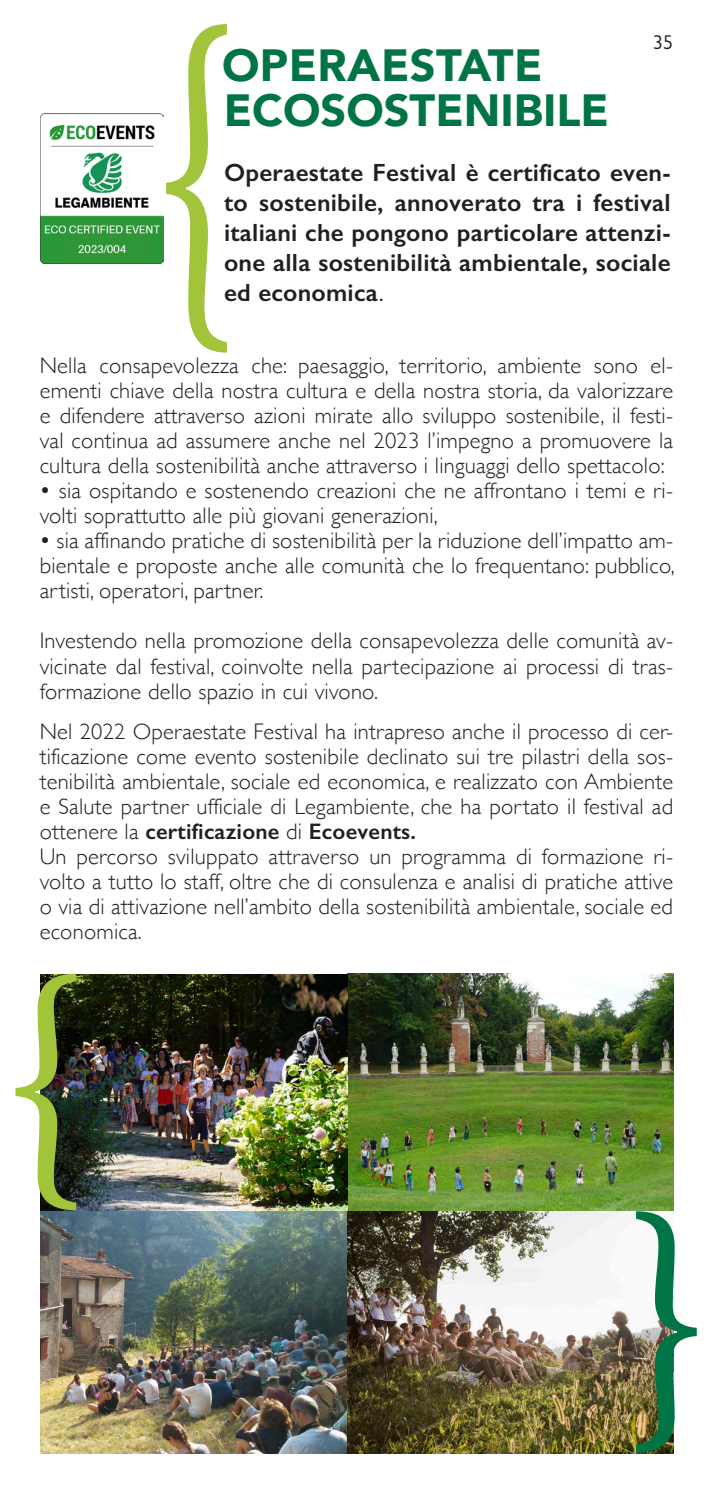
<style>
.page{position:relative;width:709px;height:1489px;background:#fff}
.page>*{position:absolute;margin:0;border:0;box-sizing:border-box;transform-origin:0 0}
.t1{font:274.75px "Minion Pro";color:#017446}
.t2{font:269.25px "Minion Pro";color:#a1c43a}
.t3{font:900 45px "Avenir";color:#017446}
.t4{font:600 25px/30px "Gill Sans";letter-spacing:.01em;color:#231f20;text-align:justify}
.t5{font:300 22.5px/25px "Gill Sans";letter-spacing:.01em;color:#231f20;text-align:justify}
.t6{font:20px "Gill Sans";color:#231f20}
.s1{font-family:"Bodoni Svty Two ITCTT";font-weight:400}
.s2{font-family:"Gotham";font-weight:400}
.s3{font-weight:600}
</style>
<div class="page">
<img style="left:40px;top:1211px;width:307px;height:242px">
<img style="left:40px;top:973px;width:633px;height:238px">
<img style="left:347px;top:1210px;width:326px;height:243px">
<img style="left:40px;top:113px;width:123px;height:150px">
<p class="t3" style="left:222px;top:27px;width:322px">OPERAESTATE</p>
<p class="t3" style="left:224px;top:72px;width:386px">ECOSOSTENIBILE</p>
<p class="t6" style="left:653px;top:31px;width:21px">35</p>
<p class="t4" style="left:224px;top:157px;width:448px">Operaestate Festival è certificato even&shy;to sostenibile, annoverato tra i festival italiani che pongono particolare attenzi&shy;one alla sostenibilità ambientale, sociale ed economica<span class="s1">.</span></p>
<p class="t5" style="left:40px;top:352px;width:635px">Nella consapevolezza che: paesaggio, territorio, ambiente sono el&shy;ementi chiave della nostra cultura e della nostra storia, da valorizzare e difendere attraverso azioni mirate allo sviluppo sostenibile, il festi&shy;val continua ad assumere anche nel 2023 l’impegno a promuovere la cultura della sostenibilità anche attraverso i linguaggi dello spettacolo:</p>
<p class="t5" style="left:40px;top:477px;width:635px"><span class="s2">•</span> sia ospitando e sostenendo creazioni che ne affrontano i temi e ri&shy;volti soprattutto alle più giovani generazioni,</p>
<p class="t5" style="left:40px;top:527px;width:636px"><span class="s2">•</span> sia affinando pratiche di sostenibilità per la riduzione dell’impatto am&shy;bientale e proposte anche alle comunità che lo frequentano: pubblico, artisti, operatori, partner.</p>
<p class="t5" style="left:40px;top:627px;width:635px">Investendo nella promozione della consapevolezza delle comunità av&shy;vicinate dal festival, coinvolte nella partecipazione ai processi di tras&shy;formazione dello spazio in cui vivono.</p>
<p class="t5" style="left:40px;top:717px;width:635px">Nel 2022 Operaestate Festival ha intrapreso anche il processo di cer&shy;tificazione come evento sostenibile declinato sui tre pilastri della sos&shy;tenibilità ambientale, sociale ed economica, e realizzato con Ambiente e Salute partner ufficiale di Legambiente, che ha portato il festival ad ottenere la <span class="s3">certificazione</span> di <span class="s3">Ecoevents.</span></p>
<p class="t5" style="left:40px;top:842px;width:635px">Un percorso sviluppato attraverso un programma di formazione ri&shy;volto a tutto lo staff, oltre che di consulenza e analisi di pratiche attive o via di attivazione nell’ambito della sostenibilità ambientale, sociale ed economica.</p>
<h2 class="t2" style="left:-2px;top:898px;width:94px">{</h2>
<p class="t1" style="left:714px;top:1529px;width:94px;rotate:-180deg">{</p>
</div>
